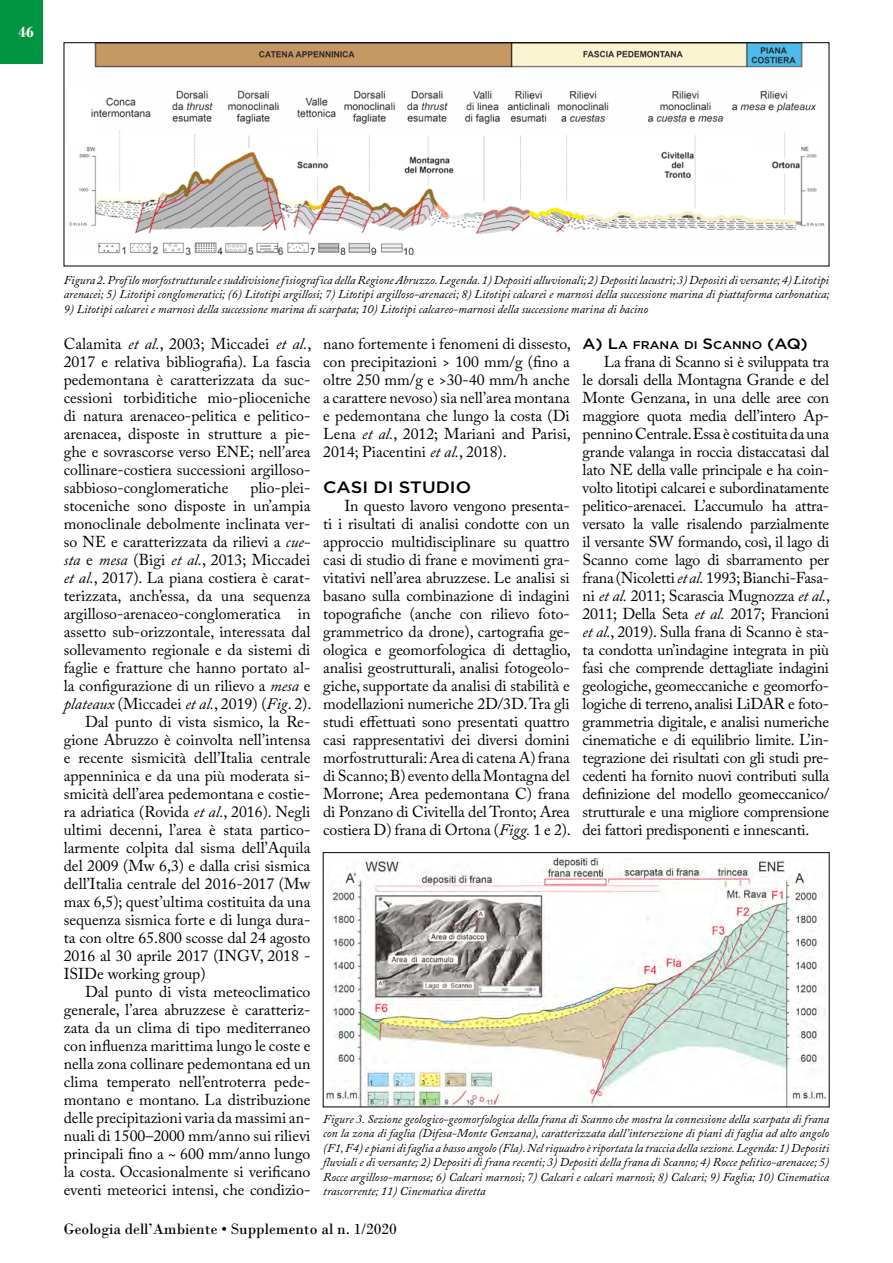
<style>
.page{position:relative;width:893px;height:1263px;background:#fff}
.page>*{position:absolute;margin:0;border:0;box-sizing:border-box;transform-origin:0 0}
.t1{font:500 16.5px "Gotham HTF";color:#000;scale:1.1 1}
.t2{font:15.75px/18px "Adobe Caslon Pro";color:#000;text-align:justify}
.t3{font:15.75px "Bodoni";color:#000}
.t4{font:700 15.75px "Bodoni";color:#fff}
.t5{font:italic 12px/14.4px "Adobe Caslon Pro";color:#000}
.t6{font:500 11.25px "Gotham HTF";color:#000;scale:1.1 1}
.s1{font-style:italic}
.s2{font-size:15px}
</style>
<div class="page">
<div style="left:0;top:0;width:43px;height:64px;background:#009641"></div>
<img style="left:69px;top:45px;width:756px;height:209px">
<img style="left:327px;top:859px;width:499px;height:246px">
<div style="left:323px;top:852px;width:506px;height:255px;border:1px solid #000"></div>
<p class="t4" style="left:19px;top:23px;width:17px">46</p>
<p class="t5" style="left:64px;top:272px;width:767px">Figura 2. Profilo morfostrutturale e suddivisione fisiografica della Regione Abruzzo. Legenda. 1) Depositi alluvionali; 2) Depositi lacustri; 3) Depositi di versante; 4) Litotipi arenacei; 5) Litotipi conglomeratici; (6) Litotipi argillosi; 7) Litotipi argilloso-arenacei; 8) Litotipi calcarei e marnosi della successione marina di piattaforma carbonatica;</p>
<p class="t5" style="left:64px;top:301px;width:586px">9) Litotipi calcarei e marnosi della successione marina di scarpata; 10) Litotipi calcareo-marnosi della successione marina di bacino</p>
<p class="t2" style="left:64px;top:334px;width:249px">Calamita <span class="s1">et al.</span>, 2003; Miccadei <span class="s1">et al.</span>, 2017 e relativa bibliografia). La fascia pedemontana è caratterizzata da suc&shy;cessioni torbiditiche mio-plioceniche di natura arenaceo-pelitica e pelitico&shy;arenacea, disposte in strutture a pie&shy;ghe e sovrascorse verso ENE; nell’area collinare-costiera successioni argilloso&shy;sabbioso-conglomeratiche</p>
<p class="t2" style="left:250px;top:478px;width:61px">plio-plei-</p>
<p class="t2" style="left:64px;top:496px;width:248px">stoceniche sono disposte in un’ampia</p>
<p class="t2" style="left:64px;top:514px;width:248px">monoclinale debolmente inclinata ver-</p>
<p class="t2" style="left:64px;top:532px;width:248px">so NE e caratterizzata da rilievi a <span class="s1">cue-</span></p>
<p class="t2" style="left:64px;top:550px;width:248px"><span class="s1">sta</span> e <span class="s1">mesa</span> (Bigi <span class="s1">et al.</span>, 2013; Miccadei</p>
<p class="t2" style="left:64px;top:568px;width:248px"><span class="s1">et al.</span>, 2017). La piana costiera è carat-</p>
<p class="t2" style="left:64px;top:586px;width:248px">terizzata, anch’essa, da una sequenza</p>
<p class="t2" style="left:64px;top:604px;width:248px">argilloso-arenaceo-conglomeratica in</p>
<p class="t2" style="left:64px;top:622px;width:248px">assetto sub-orizzontale, interessata dal</p>
<p class="t2" style="left:64px;top:640px;width:248px">sollevamento regionale e da sistemi di</p>
<p class="t2" style="left:64px;top:658px;width:248px">faglie e fratture che hanno portato al-</p>
<p class="t2" style="left:64px;top:676px;width:248px">la configurazione di un rilievo a <span class="s1">mesa</span> e</p>
<p class="t2" style="left:64px;top:694px;width:249px"><span class="s1">plateaux</span> (Miccadei <span class="s1">et al.</span>, 2019) (<span class="s1">Fig</span>. 2).</p>
<p class="t2" style="left:85px;top:712px;width:227px">Dal punto di vista sismico, la Re-</p>
<p class="t2" style="left:64px;top:730px;width:248px">gione Abruzzo è coinvolta nell’intensa</p>
<p class="t2" style="left:64px;top:748px;width:248px">e recente sismicità dell’Italia centrale</p>
<p class="t2" style="left:64px;top:766px;width:248px">appenninica e da una più moderata si-</p>
<p class="t2" style="left:64px;top:784px;width:248px">smicità dell’area pedemontana e costie-</p>
<p class="t2" style="left:64px;top:802px;width:248px">ra adriatica (Rovida <span class="s1">et al.</span>, 2016). Negli</p>
<p class="t2" style="left:64px;top:820px;width:248px">ultimi decenni, l’area è stata partico-</p>
<p class="t2" style="left:64px;top:838px;width:248px">larmente colpita dal sisma dell’Aquila</p>
<p class="t2" style="left:64px;top:856px;width:248px">del 2009 (Mw 6,3) e dalla crisi sismica</p>
<p class="t2" style="left:64px;top:874px;width:248px">dell’Italia centrale del 2016-2017 (Mw</p>
<p class="t2" style="left:64px;top:892px;width:248px">max 6,5); quest’ultima costituita da una</p>
<p class="t2" style="left:64px;top:910px;width:248px">sequenza sismica forte e di lunga dura-</p>
<p class="t2" style="left:64px;top:928px;width:248px">ta con oltre 65.800 scosse dal 24 agosto</p>
<p class="t2" style="left:64px;top:946px;width:248px">2016 al 30 aprile 2017 (INGV, 2018 -</p>
<p class="t2" style="left:64px;top:964px;width:143px">ISIDe working group)</p>
<p class="t2" style="left:85px;top:982px;width:227px">Dal punto di vista meteoclimatico</p>
<p class="t2" style="left:64px;top:1000px;width:248px">generale, l’area abruzzese è caratteriz-</p>
<p class="t2" style="left:64px;top:1018px;width:248px">zata da un clima di tipo mediterraneo</p>
<p class="t2" style="left:64px;top:1036px;width:248px">con influenza marittima lungo le coste e</p>
<p class="t2" style="left:64px;top:1054px;width:248px">nella zona collinare pedemontana ed un</p>
<p class="t2" style="left:64px;top:1072px;width:248px">clima temperato nell’entroterra pede-</p>
<p class="t2" style="left:64px;top:1090px;width:248px">montano e montano. La distribuzione</p>
<p class="t2" style="left:64px;top:1108px;width:248px">delle precipitazioni varia da massimi an-</p>
<p class="t2" style="left:64px;top:1126px;width:248px">nuali di 1500–2000 mm/anno sui rilievi</p>
<p class="t2" style="left:64px;top:1144px;width:248px">principali fino a ~ 600 mm/anno lungo</p>
<p class="t2" style="left:64px;top:1162px;width:248px">la costa. Occasionalmente si verificano</p>
<p class="t2" style="left:64px;top:1180px;width:248px">eventi meteorici intensi, che condizio-</p>
<p class="t2" style="left:323px;top:334px;width:249px">nano fortemente i fenomeni di dissesto, con precipitazioni &gt; 100 mm/g (fino a oltre 250 mm/g e &gt;30-40 mm/h anche a carattere nevoso) sia nell’area montana e pedemontana che lungo la costa (Di Lena <span class="s1">et al.</span>, 2012; Mariani and Parisi, 2014; Piacentini <span class="s1">et al.</span>, 2018).</p>
<p class="t1" style="left:323px;top:477px;width:136px">CASI DI STUDIO</p>
<p class="t2" style="left:323px;top:496px;width:249px;text-indent:21px">In questo lavoro vengono presenta&shy;ti i risultati di analisi condotte con un approccio multidisciplinare su quattro casi di studio di frane e movimenti gra&shy;vitativi nell’area abruzzese. Le analisi si basano sulla combinazione di indagini topografiche (anche con rilievo foto&shy;grammetrico da drone), cartografia ge&shy;ologica e geomorfologica di dettaglio, analisi geostrutturali, analisi fotogeolo&shy;giche, supportate da analisi di stabilità e modellazioni numeriche 2D/3D. Tra gli studi effettuati sono presentati quattro casi rappresentativi dei diversi domini morfostrutturali: Area di catena A) frana di Scanno; B) evento della Montagna del Morrone; Area pedemontana C) frana di Ponzano di Civitella del Tronto; Area costiera D) frana di Ortona (<span class="s1">Figg.</span> 1 e 2).</p>
<p class="t6" style="left:583px;top:338px;width:206px"><span class="s2">A) L</span>A FRANA DI <span class="s2">S</span>CANNO <span class="s2">(AQ)</span></p>
<p class="t2" style="left:583px;top:352px;width:249px;text-indent:21px">La frana di Scanno si è sviluppata tra le dorsali della Montagna Grande e del Monte Genzana, in una delle aree con maggiore quota media dell’intero Ap&shy;pennino Centrale. Essa è costituita da una grande valanga in roccia distaccatasi dal lato NE della valle principale e ha coin&shy;volto litotipi calcarei e subordinatamente pelitico-arenacei. L’accumulo ha attra&shy;versato la valle risalendo parzialmente il versante SW formando, così, il lago di Scanno come lago di sbarramento per frana (Nicoletti <span class="s1">et al.</span> 1993; Bianchi-Fasa&shy;ni <span class="s1">et al.</span> 2011; Scarascia Mugnozza <span class="s1">et al.</span>, 2011; Della Seta <span class="s1">et al.</span> 2017; Francioni <span class="s1">et al.</span>, 2019). Sulla frana di Scanno è sta&shy;ta condotta un’indagine integrata in più fasi che comprende dettagliate indagini geologiche, geomeccaniche e geomorfo&shy;logiche di terreno, analisi LiDAR e foto&shy;grammetria digitale, e analisi numeriche cinematiche e di equilibrio limite. L’in&shy;tegrazione dei risultati con gli studi pre&shy;cedenti ha fornito nuovi contributi sulla definizione del modello geomeccanico/ strutturale e una migliore comprensione dei fattori predisponenti e innescanti.</p>
<p class="t5" style="left:323px;top:1111px;width:508px;text-align:justify">Figure 3. Sezione geologico-geomorfologica della frana di Scanno che mostra la connessione della scarpata di frana con la zona di faglia (Difesa-Monte Genzana), caratterizzata dall’intersezione di piani di faglia ad alto angolo (F1, F4) e piani di faglia a basso angolo (Fla). Nel riquadro è riportata la traccia della sezione. Legenda: 1) Depositi fluviali e di versante; 2) Depositi di frana recenti; 3) Depositi della frana di Scanno; 4) Rocce pelitico-arenacee; 5)<br>Rocce argilloso-marnose; 6) Calcari marnosi; 7) Calcari e calcari marnosi; 8) Calcari; 9) Faglia; 10) Cinematica trascorrente; 11) Cinematica diretta</p>
<p class="t3" style="left:64px;top:1220px;width:335px">Geologia dell’Ambiente • Supplemento al n. 1/2020</p>
</div>
